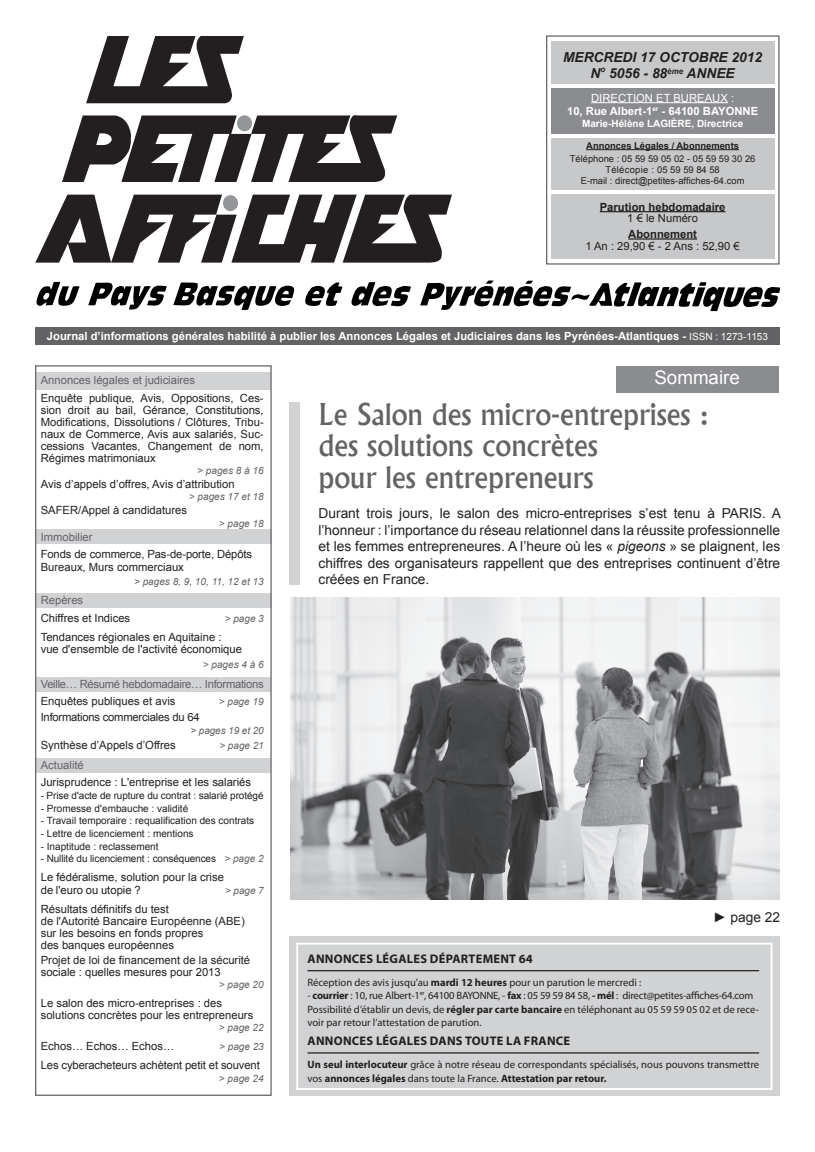
<style>
.page{position:relative;width:815px;height:1152px;background:#fff}
.page>*{position:absolute;margin:0;border:0;box-sizing:border-box;transform-origin:0 0}
.t1{font:500 28.75px/31.2px "Albertus";color:#636366}
.t2{font:18.75px "Arial";color:#fff}
.t3{font:13.75px/16.5px "Arial";color:#231f20;text-align:justify}
.t4{font:italic 700 13.75px/16.5px "Arial";color:#231f20;text-align:center}
.t5{font:700 12.5px "Myriad Pro";letter-spacing:.02em;color:#231f20}
.t6{font:11.25px/12px "Arial";color:#231f20}
.t7{font:700 11.25px/13.5px "Arial";color:#fff;text-align:center}
.t8{font:11.25px "Arial";color:#636366}
.t9{font:11.25px "Arial";letter-spacing:-.025em;color:#636366}
.t10{font:700 11.25px "Arial";color:#231f20}
.t11{font:11.25px "Arial";letter-spacing:-.02em;color:#231f20}
.t12{font:10.62px/14.4px "Myriad Pro";color:#231f20}
.t13{font:10px "Arial";color:#231f20}
.t14{font:italic 10px "Arial";color:#636366}
.t15{font:700 10px "Arial";color:#fff}
.t16{font:9.38px/11.2px "Arial";color:#231f20;text-align:center}
.t17{font:700 9.38px "Arial";color:#231f20}
.s1{font-weight:400}
.s2{font-weight:400;font-size:10px}
.s3{font-style:italic;color:#636366}
.s4{font-style:italic}
.s5{font-weight:700}
</style>
<div class="page">
<svg style="left:351px;top:282px;width:60px;height:25px"></svg>
<svg style="left:420px;top:280px;width:360px;height:31px"></svg>
<svg style="left:88px;top:282px;width:79px;height:28px"></svg>
<svg style="left:37px;top:282px;width:43px;height:24px"></svg>
<svg style="left:173px;top:282px;width:169px;height:28px"></svg>
<svg style="left:35px;top:36px;width:417px;height:227px"></svg>
<div style="left:237px;top:115px;width:15px;height:16px;background:#939598;border-radius:50%"></div>
<div style="left:223px;top:195px;width:15px;height:16px;background:#939598;border-radius:50%"></div>
<div style="left:546px;top:35px;width:234px;height:229px;border:1px solid #636366"></div>
<div style="left:551px;top:88px;width:223px;height:45px;background:#8a8c8f"></div>
<hr style="left:591px;top:102px;width:137px;height:1px;background:#fff">
<div style="left:551px;top:138px;width:223px;height:51px;background:#c7c8ca"></div>
<hr style="left:586px;top:149px;width:153px;height:1px;background:#231f20">
<div style="left:551px;top:41px;width:223px;height:43px;background:#c7c8ca"></div>
<div style="left:551px;top:194px;width:223px;height:65px;background:#c7c8ca"></div>
<hr style="left:600px;top:211px;width:125px;height:1px;background:#231f20">
<hr style="left:628px;top:238px;width:69px;height:2px;background:#231f20">
<div style="left:35px;top:327px;width:745px;height:17px;background:#636366"></div>
<div style="left:36px;top:758px;width:235px;height:14px;background:#d1d2d4"></div>
<div style="left:36px;top:677px;width:235px;height:14px;background:#d1d2d4"></div>
<div style="left:35px;top:594px;width:237px;height:14px;background:#d1d2d4"></div>
<div style="left:36px;top:529px;width:236px;height:15px;background:#d1d2d4"></div>
<div style="left:35px;top:372px;width:235px;height:18px;background:#d1d2d4"></div>
<div style="left:35px;top:365px;width:237px;height:730px;border:1px solid #636366"></div>
<div style="left:616px;top:366px;width:163px;height:26px;background:#8a8c8f"></div>
<div style="left:289px;top:403px;width:11px;height:182px;background:#d1d2d4"></div>
<div style="left:289px;top:936px;width:490px;height:160px;background:#d1d2d4"></div>
<div style="left:296px;top:942px;width:476px;height:148px;border:2px solid #fff"></div>
<hr style="left:307px;top:970px;width:452px;height:1px;background:#231f20">
<hr style="left:307px;top:1052px;width:452px;height:1px;background:#231f20">
<img style="left:290px;top:598px;width:490px;height:301px">
<p class="t4" style="left:563px;top:49px;width:201px">MERCREDI 17 OCTOBRE 2012<br>N<sup>o</sup> 5056 - 88<sup>ème</sup> ANNEE</p>
<p class="t7" style="left:567px;top:91px;width:193px"><span class="s1">DIRECTION ET BUREAUX :<br></span>10, Rue Albert-1<sup>er</sup> - 64100 BAYONNE</p>
<p class="t15" style="left:582px;top:117px;width:163px">Marie-Hélène LAGIÈRE, Directrice</p>
<p class="t17" style="left:586px;top:139px;width:154px">Annonces Légales / Abonnements</p>
<p class="t16" style="left:570px;top:153px;width:187px">Téléphone : 05 59 59 05 02 - 05 59 59 30 26<br>Télécopie : 05 59 59 84 58<br>E-mail : direct@petites-affiches-64.com</p>
<p class="t10" style="left:600px;top:199px;width:127px">Parution hebdomadaire</p>
<p class="t6" style="left:627px;top:212px;width:72px">1 € le Numéro</p>
<p class="t10" style="left:628px;top:226px;width:70px">Abonnement</p>
<p class="t6" style="left:585px;top:240px;width:156px">1 An : 29,90 € - 2 Ans : 52,90 €</p>
<p class="t7" style="left:47px;top:330px;width:723px">Journal d’informations générales habilité à publier les Annonces Légales et Judiciaires dans les Pyrénées-Atlantiques - <span class="s2">ISSN : 1273-1153</span></p>
<p class="t8" style="left:41px;top:373px;width:156px">Annonces légales et judiciaires</p>
<p class="t6" style="left:41px;top:392px;width:224px;text-align:justify">Enquête publique, Avis, Oppositions, Ces&shy;sion droit au bail, Gérance, Constitutions, Modifications, Dissolutions / Clôtures, Tribu&shy;naux de Commerce, Avis aux salariés, Suc&shy;cessions Vacantes, Changement de nom, Régimes matrimoniaux</p>
<p class="t14" style="left:197px;top:464px;width:68px">&gt; pages 8 à 16</p>
<p class="t6" style="left:41px;top:478px;width:195px">Avis d’appels d’offres, Avis d’attribution</p>
<p class="t14" style="left:189px;top:490px;width:76px">&gt; pages 17 et 18</p>
<p class="t6" style="left:41px;top:504px;width:148px">SAFER/Appel à candidatures</p>
<p class="t14" style="left:219px;top:516px;width:46px">&gt; page 18</p>
<p class="t8" style="left:41px;top:529px;width:53px">Immobilier</p>
<p class="t6" style="left:41px;top:548px;width:213px">Fonds de commerce, Pas-de-porte, Dépôts<br>Bureaux, Murs commerciaux</p>
<p class="t14" style="left:134px;top:574px;width:131px">&gt; pages 8, 9, 10, 11, 12 et 13</p>
<p class="t8" style="left:41px;top:592px;width:44px">Repères</p>
<p class="t6" style="left:41px;top:612px;width:91px">Chiffres et Indices</p>
<p class="t14" style="left:225px;top:611px;width:40px">&gt; page 3</p>
<p class="t6" style="left:41px;top:631px;width:203px">Tendances régionales en Aquitaine : vue d'ensemble de l'activité économique</p>
<p class="t14" style="left:203px;top:658px;width:62px">&gt; pages 4 à 6</p>
<p class="t9" style="left:41px;top:676px;width:224px">Veille… Résumé hebdomadaire… Informations</p>
<p class="t6" style="left:41px;top:695px;width:136px">Enquêtes publiques et avis</p>
<p class="t14" style="left:219px;top:695px;width:46px">&gt; page 19</p>
<p class="t11" style="left:41px;top:710px;width:160px">Informations commerciales du 64</p>
<p class="t14" style="left:190px;top:723px;width:75px">&gt; pages 19 et 20</p>
<p class="t6" style="left:41px;top:739px;width:136px">Synthèse d’Appels d’Offres</p>
<p class="t14" style="left:220px;top:739px;width:46px">&gt; page 21</p>
<p class="t8" style="left:41px;top:757px;width:45px">Actualité</p>
<p class="t6" style="left:41px;top:776px;width:212px">Jurisprudence : L'entreprise et les salariés</p>
<p class="t13" style="left:41px;top:788px;width:224px">- Prise d'acte de rupture du contrat : salarié protégé</p>
<p class="t13" style="left:41px;top:801px;width:149px">- Promesse d'embauche : validité</p>
<p class="t13" style="left:41px;top:814px;width:215px">- Travail temporaire : requalification des contrats</p>
<p class="t13" style="left:41px;top:827px;width:154px">- Lettre de licenciement : mentions</p>
<p class="t13" style="left:41px;top:839px;width:119px">- Inaptitude : reclassement</p>
<p class="t13" style="left:41px;top:852px;width:224px">- Nullité du licenciement : conséquences <span class="s3">&gt; page 2</span></p>
<p class="t6" style="left:41px;top:871px;width:185px">Le fédéralisme, solution pour la crise de l'euro ou utopie ?</p>
<h2 class="t2" style="left:654px;top:365px;width:87px">Sommaire</h2>
<h1 class="t1" style="left:319px;top:399px;width:392px">Le Salon des micro-entreprises : des solutions concrètes<br>pour les entrepreneurs</h1>
<p class="t3" style="left:319px;top:505px;width:464px">Durant trois jours, le salon des micro-entreprises s’est tenu à PARIS. A l’honneur : l’importance du réseau relationnel dans la réussite professionnelle et les femmes entrepreneures. A l’heure où les « <span class="s4">pigeons</span> » se plaignent, les chiffres des organisateurs rappellent que des entreprises continuent d’être créées en France.</p>
<p class="t14" style="left:225px;top:883px;width:40px">&gt; page 7</p>
<p class="t6" style="left:41px;top:902px;width:206px">Résultats définitifs du test<br>de l'Autorité Bancaire Européenne (ABE) sur les besoins en fonds propres<br>des banques européennes</p>
<p class="t6" style="left:41px;top:954px;width:211px">Projet de loi de financement de la sécurité sociale : quelles mesures pour 2013</p>
<p class="t14" style="left:219px;top:978px;width:46px">&gt; page 20</p>
<p class="t6" style="left:41px;top:997px;width:214px">Le salon des micro-entreprises : des solutions concrètes pour les entrepreneurs</p>
<p class="t14" style="left:219px;top:1021px;width:46px">&gt; page 22</p>
<p class="t6" style="left:41px;top:1040px;width:135px">Echos… Echos… Echos…</p>
<p class="t14" style="left:219px;top:1040px;width:46px">&gt; page 23</p>
<p class="t6" style="left:41px;top:1059px;width:221px">Les cyberacheteurs achètent petit et souvent</p>
<p class="t14" style="left:219px;top:1071px;width:46px">&gt; page 24</p>
<p class="t3" style="left:713px;top:908px;width:69px">► page 22</p>
<p class="t5" style="left:308px;top:950px;width:227px">Annonces légales DÉPARTEMENT 64</p>
<p class="t12" style="left:307px;top:975px;width:335px">Réception des avis jusqu’au <span class="s5">mardi 12 heures</span> pour un parution le mercredi :</p>
<p class="t12" style="left:307px;top:987px;width:453px">- <span class="s5">courrier</span> : 10, rue Albert-1<sup>er</sup>, 64100 BAYONNE, - <span class="s5">fax</span> : 05 59 59 84 58, <span class="s5">- mél</span> : direct@petites-affiches-64.com<br>Possibilité d’établir un devis, de <span class="s5">régler par carte bancaire</span> en téléphonant au 05 59 59 05 02 et de rece-</p>
<p class="t12" style="left:307px;top:1014px;width:176px">voir par retour l’attestation de parution.</p>
<p class="t5" style="left:308px;top:1032px;width:248px">Annonces légales DANS TOUTE LA FRANCE</p>
<p class="t12" style="left:307px;top:1058px;width:453px;line-height:13.1px"><span class="s5">Un seul interlocuteur</span> grâce à notre réseau de correspondants spécialisés, nous pouvons transmettre vos <span class="s5">annonces légales</span> dans toute la France. <span class="s5">Attestation par retour.</span></p>
</div>
